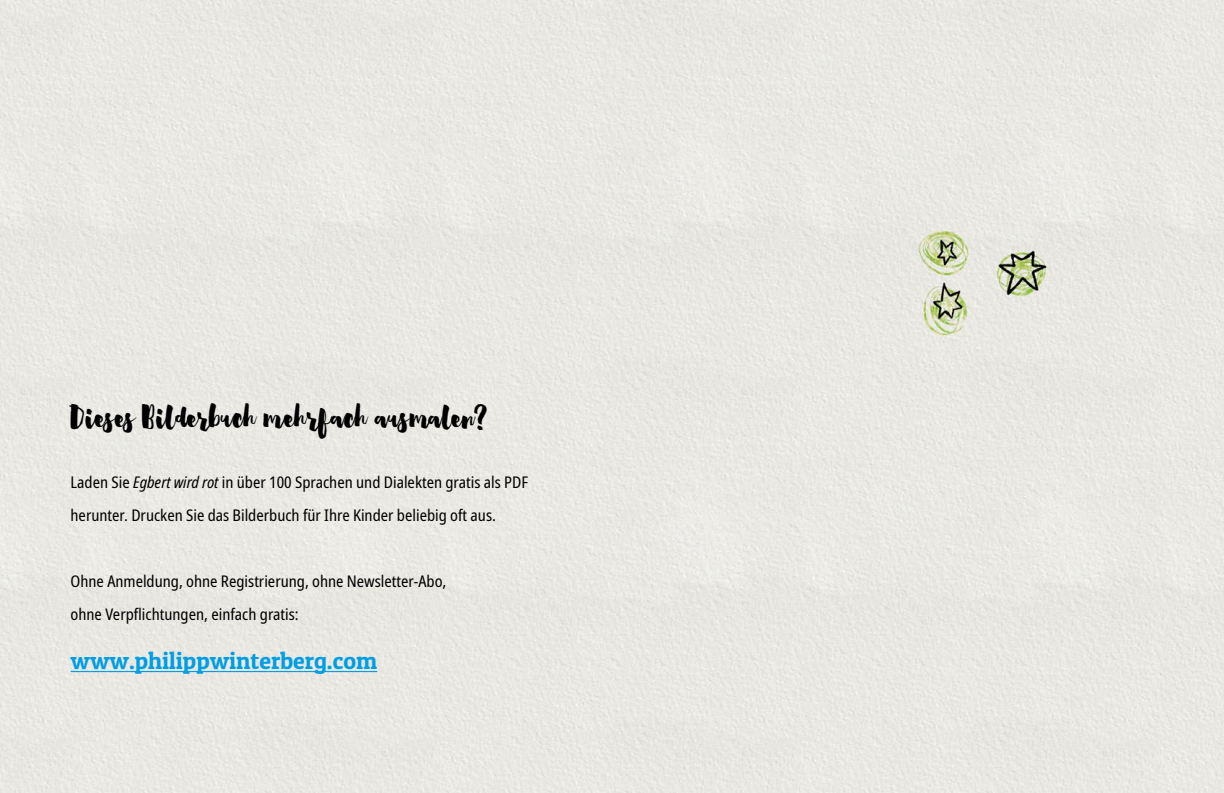
<style>
.page{position:relative;width:1224px;height:793px;background:#fff}
.page>*{position:absolute;margin:0;border:0;box-sizing:border-box;transform-origin:0 0}
.t1{font:30px "Heartwell";color:#000}
.t2{font:24px "Patua One";color:#009ee3}
.t3{font:condensed 16px/33px "Noto Sans";color:#000}
.s1{font-style:italic}
</style>
<div class="page">
<div style="left:0;top:0;width:1224px;height:792px;background:#e9e8e3"></div>
<hr style="left:71px;top:670px;width:306px;height:1px;background:#009ee3">
<h1 class="t1" style="left:71px;top:396px;width:418px">Dieses Bilderbuch mehrfach ausmalen?</h1>
<p class="t3" style="left:71px;top:465px;width:459px">Laden Sie <span class="s1">Egbert wird rot</span> in über 100 Sprachen und Dialekten gratis als PDF herunter. Drucken Sie das Bilderbuch für Ihre Kinder beliebig oft aus.</p>
<p class="t3" style="left:71px;top:564px;width:377px">Ohne Anmeldung, ohne Registrierung, ohne Newsletter-Abo, ohne Verpflichtungen, einfach gratis:</p>
<h2 class="t2" style="left:71px;top:645px;width:308px">www.philippwinterberg.com</h2>
</div>
